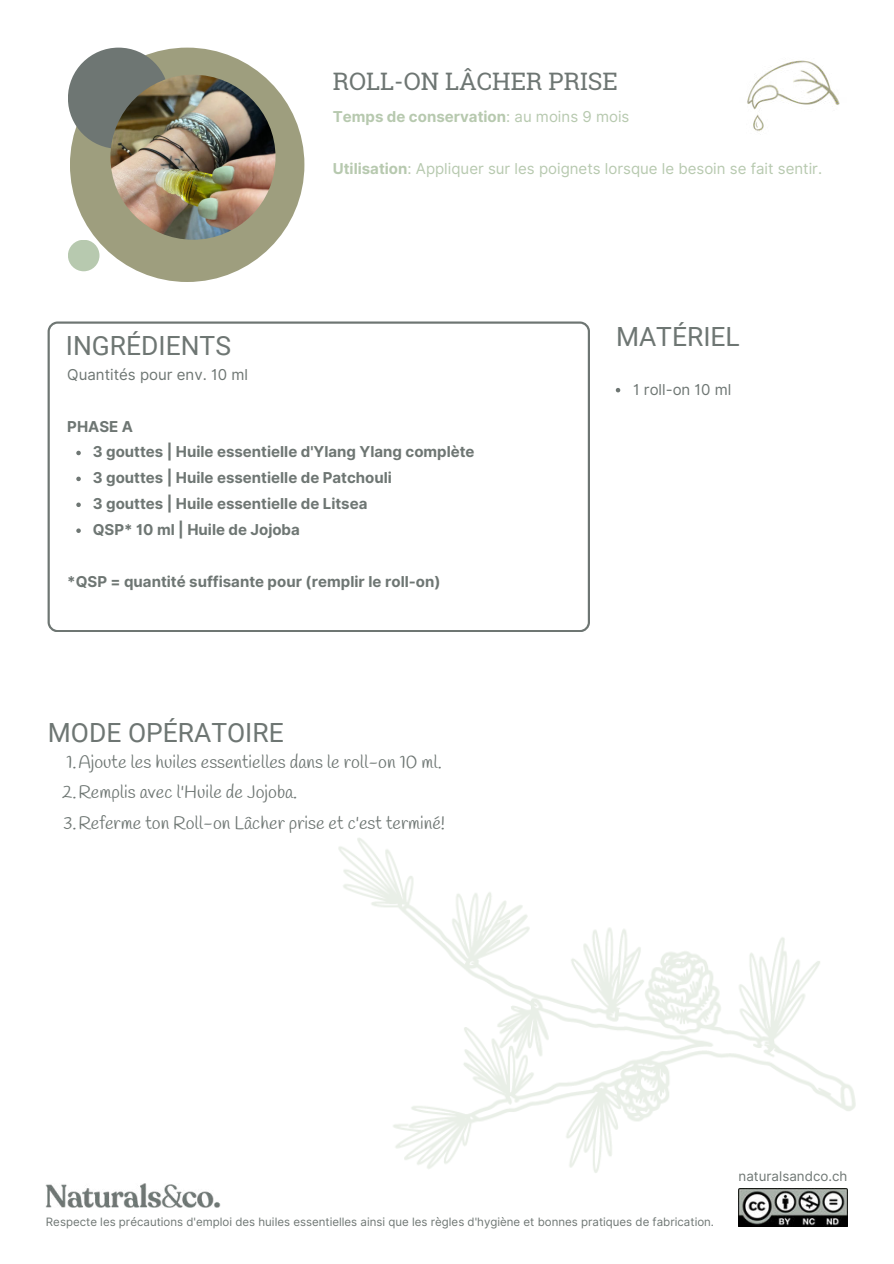
<style>
.page{position:relative;width:894px;height:1264px;background:#fff}
.page>*{position:absolute;margin:0;border:0;box-sizing:border-box;transform-origin:0 0}
.t1{font:26.4px "Roboto";color:#6e7673}
.t2{font:24px "Roboto Slab";color:#6e7673}
.t3{font:18px/30.5px "Handlee";color:#6e7673}
.t4{font:700 15px/26px "Inter";color:#6e7673}
.t5{font:15px "Inter";color:#b7c9af}
.t6{font:15px "Inter";color:#6e7673}
.t7{font:700 15px "Inter";color:#b7c9af}
.t8{font:13.35px "Inter";color:#6e7673}
.t9{font:11.55px "Inter";color:#6e7673}
.s1{font-weight:400}
.s2{font-weight:700}
</style>
<div class="page">
<svg style="left:48px;top:321px;width:541px;height:311px"></svg>
<div style="left:70px;top:48px;width:234px;height:234px;background:#9e9e7e;border-radius:50%"></div>
<div style="left:68px;top:48px;width:101px;height:101px;background:#6e7673;border-radius:50%"></div>
<img style="left:110px;top:75px;width:165px;height:165px;border-radius:50%">
<img style="left:338px;top:838px;width:518px;height:335px">
<img style="left:46px;top:1183px;width:174px;height:24px">
<div style="left:68px;top:240px;width:31px;height:31px;background:#b7c9af;border-radius:50%"></div>
<img style="left:738px;top:1188px;width:109px;height:38px">
<img style="left:747px;top:60px;width:93px;height:72px">
<svg style="left:76px;top:451px;width:5px;height:4px"></svg>
<svg style="left:76px;top:476px;width:5px;height:5px"></svg>
<svg style="left:76px;top:502px;width:5px;height:5px"></svg>
<svg style="left:76px;top:528px;width:5px;height:5px"></svg>
<svg style="left:615px;top:388px;width:5px;height:4px"></svg>
<h2 class="t2" style="left:333px;top:65px;width:286px">ROLL-ON LÂCHER PRISE</h2>
<p class="t7" style="left:333px;top:105px;width:298px">Temps de conservation<span class="s1">: au moins 9 mois</span></p>
<p class="t5" style="left:333px;top:157px;width:490px"><span class="s2">Utilisation</span>: Appliquer sur les poignets lorsque le besoin se fait sentir.</p>
<h1 class="t1" style="left:66px;top:327px;width:166px">INGRÉDIENTS</h1>
<h1 class="t1" style="left:615px;top:318px;width:125px">MATÉRIEL</h1>
<p class="t6" style="left:67px;top:363px;width:182px">Quantités pour env. 10 ml</p>
<p class="t4" style="left:67px;top:413px;width:67px">PHASE A</p>
<p class="t4" style="left:93px;top:439px;width:383px">3 gouttes | Huile essentielle d'Ylang Ylang complète 3 gouttes | Huile essentielle de Patchouli<br>3 gouttes | Huile essentielle de Litsea<br>QSP* 10 ml | Huile de Jojoba</p>
<p class="t4" style="left:67px;top:569px;width:374px">*QSP = quantité suffisante pour (remplir le roll-on)</p>
<h1 class="t1" style="left:48px;top:714px;width:237px">MODE OPÉRATOIRE</h1>
<p class="t3" style="left:62px;top:748px;width:384px">1.Ajoute les huiles essentielles dans le roll-on 10 ml.<br>2.Remplis avec l'Huile de Jojoba.<br>3.Referme ton Roll-on Lâcher prise et c'est terminé!</p>
<p class="t6" style="left:633px;top:378px;width:100px">1 roll-on 10 ml</p>
<p class="t9" style="left:46px;top:1213px;width:669px">Respecte les précautions d'emploi des huiles essentielles ainsi que les règles d'hygiène et bonnes pratiques de fabrication.</p>
<p class="t8" style="left:738px;top:1166px;width:110px">naturalsandco.ch</p>
</div>
